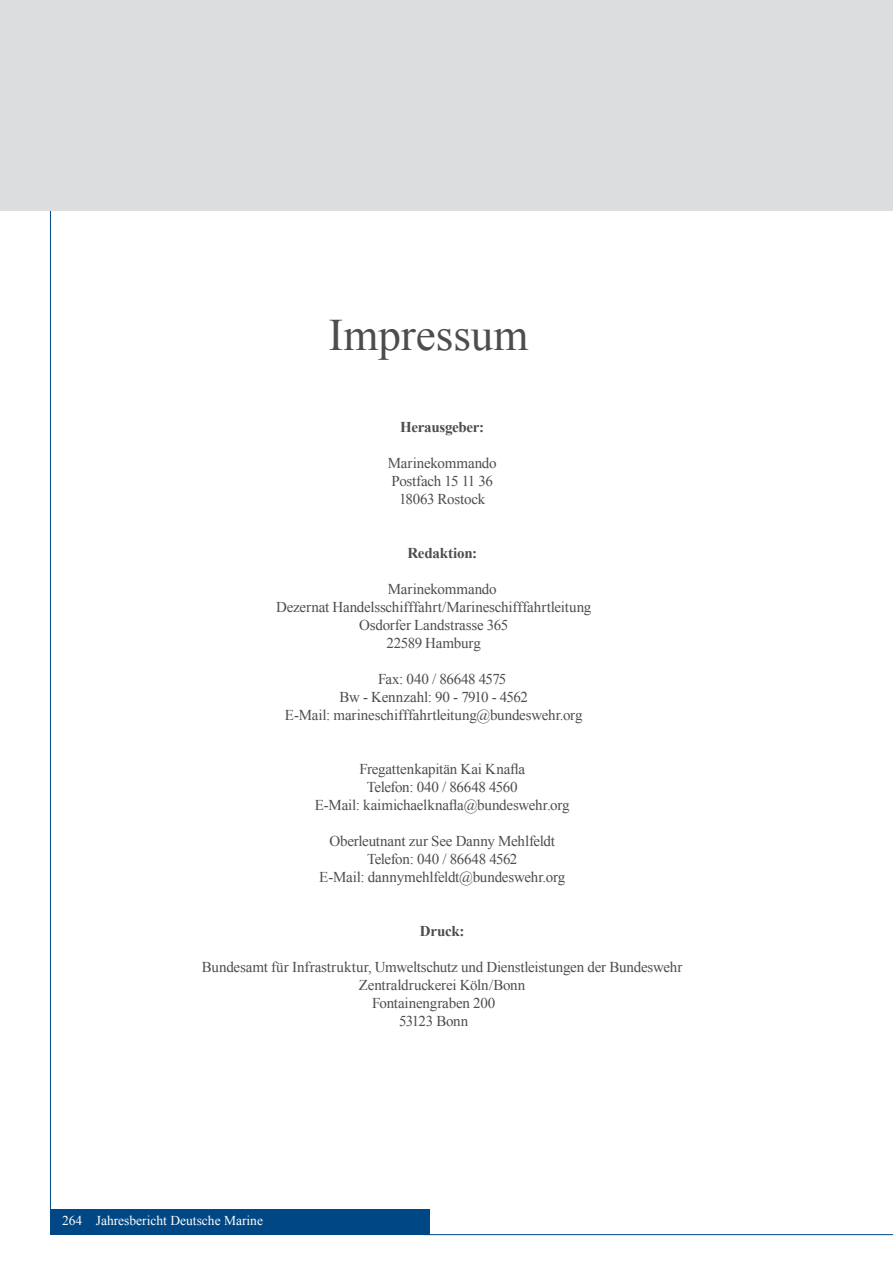
<style>
.page{position:relative;width:893px;height:1263px;background:#fff}
.page>*{position:absolute;margin:0;border:0;box-sizing:border-box;transform-origin:0 0}
.t1{font:45px "Times New Roman";color:#4d4d4f}
.t2{font:15px/18px "Times New Roman";letter-spacing:-.015em;color:#4d4d4f;text-align:center}
.t3{font:700 15px "Times New Roman";letter-spacing:-.02em;color:#4d4d4f}
.t4{font:13.5px "Times New Roman";color:#fff}
</style>
<div class="page">
<hr style="left:424px;top:1234px;width:469px;height:1px;background:#004785">
<hr style="left:50px;top:209px;width:1px;height:1009px;background:#004785">
<div style="left:0;top:0;width:893px;height:210px;background:#dcddde"></div>
<div style="left:50px;top:1209px;width:379px;height:26px;background:#004785"></div>
<h1 class="t1" style="left:328px;top:305px;width:201px">Impressum</h1>
<p class="t3" style="left:400px;top:417px;width:86px">Herausgeber:</p>
<p class="t2" style="left:388px;top:454px;width:110px">Marinekommando<br>Postfach 15 11 36<br>18063 Rostock</p>
<p class="t3" style="left:407px;top:543px;width:71px">Redaktion:</p>
<p class="t2" style="left:388px;top:580px;width:110px">Marinekommando</p>
<p class="t2" style="left:276px;top:598px;width:317px">Dezernat Handelsschifffahrt/Marineschifffahrtleitung</p>
<p class="t2" style="left:359px;top:616px;width:151px">Osdorfer Landstrasse 365</p>
<p class="t2" style="left:387px;top:634px;width:96px">22589 Hamburg</p>
<p class="t2" style="left:378px;top:670px;width:130px">Fax: 040 / 86648 4575</p>
<p class="t2" style="left:340px;top:688px;width:190px">Bw - Kennzahl: 90 - 7910 - 4562</p>
<p class="t2" style="left:285px;top:706px;width:299px">E-Mail: marineschifffahrtleitung@bundeswehr.org</p>
<p class="t2" style="left:315px;top:760px;width:256px">Fregattenkapitän Kai Knafla<br>Telefon: 040 / 86648 4560<br>E-Mail: kaimichaelknafla@bundeswehr.org</p>
<p class="t2" style="left:319px;top:832px;width:247px">Oberleutnant zur See Danny Mehlfeldt<br>Telefon: 040 / 86648 4562<br>E-Mail: dannymehlfeldt@bundeswehr.org</p>
<p class="t3" style="left:420px;top:921px;width:46px">Druck:</p>
<p class="t2" style="left:202px;top:958px;width:482px">Bundesamt für Infrastruktur, Umweltschutz und Dienstleistungen der Bundeswehr</p>
<p class="t2" style="left:359px;top:976px;width:168px">Zentraldruckerei Köln/Bonn</p>
<p class="t2" style="left:372px;top:994px;width:125px">Fontainengraben 200</p>
<p class="t2" style="left:399px;top:1012px;width:71px">53123 Bonn</p>
<p class="t4" style="left:62px;top:1211px;width:202px">264 Jahresbericht Deutsche Marine</p>
</div>
